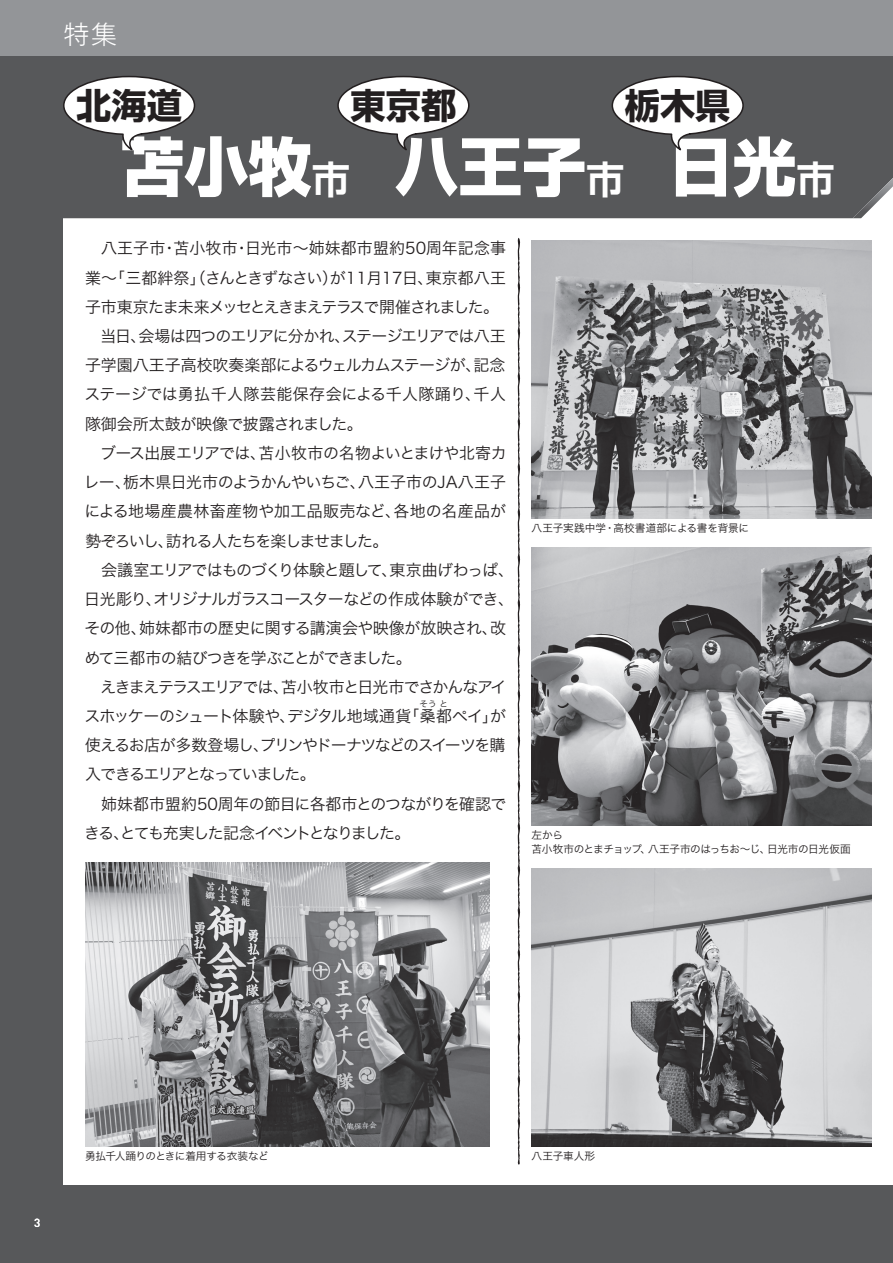
<style>
.page{position:relative;width:893px;height:1263px;background:#57585a}
.page>*{position:absolute;margin:0;border:0;box-sizing:border-box;transform-origin:0 0}
.t1{font:800 63.75px "Shin Go Pr 6 N";color:#fff}
.t2{font:700 35.25px "Shin Go Pr 6 N";color:#231f20}
.t3{font:300 25.5px "Gothic MB101 Pr 6";color:#fff}
.t4{font:15.9px/29.2px "Hira Kaku Std W3";letter-spacing:-.045em;color:#231f20}
.t5{font:15.9px/29.2px "Hira Kaku Std W3";letter-spacing:-.075em;color:#231f20}
.t6{font:15.9px/29.2px "Hira Kaku Std W3";letter-spacing:-.065em;color:#231f20}
.t7{font:15.9px/29.2px "Hira Kaku Std W3";letter-spacing:-.02em;color:#231f20}
.t8{font:15.9px "Hira Kaku Std W3";letter-spacing:-.085em;color:#231f20}
.t9{font:15.9px/29.2px "Hira Kaku Std W3";letter-spacing:-.025em;color:#231f20}
.t10{font:15.9px "Hira Kaku Std W3";letter-spacing:.01em;color:#231f20}
.t11{font:15.9px "Hira Kaku Std W3";letter-spacing:.03em;color:#231f20}
.t12{font:15.9px "Hira Kaku Std W3";letter-spacing:-.015em;color:#231f20}
.t13{font:15.9px "Hira Kaku Std W3";letter-spacing:-.1em;color:#231f20}
.t14{font:15.9px "Hira Kaku Std W3";letter-spacing:.015em;color:#231f20}
.t15{font:500 11.7px "DINOT";color:#fff}
.t16{font:10.65px "Hira Kaku Std W3";letter-spacing:-.025em;color:#231f20}
.t17{font:10.65px "Hira Kaku Std W3";letter-spacing:-.055em;color:#231f20}
.t18{font:10.65px "Hira Kaku Std W3";letter-spacing:-.06em;color:#231f20}
.t19{font:10.65px "Hira Kaku Std W3";letter-spacing:-.005em;color:#231f20}
.t20{font:8.55px "Hira Kaku Std W3";color:#231f20}
.s1{font-family:"Shin Go Pr 6 N De";font-weight:700;font-size:38.25px}
</style>
<div class="page">
<div style="left:64px;top:147px;width:829px;height:1037px;background:#fff"></div>
<div style="left:64px;top:147px;width:829px;height:71px;background:#57585a"></div>
<svg style="left:853px;top:178px;width:40px;height:40px"></svg>
<svg style="left:63px;top:75px;width:133px;height:80px"></svg>
<svg style="left:337px;top:75px;width:133px;height:80px"></svg>
<svg style="left:611px;top:75px;width:134px;height:80px"></svg>
<img style="left:85px;top:862px;width:404px;height:284px">
<svg style="left:517px;top:238px;width:4px;height:927px"></svg>
<img style="left:531px;top:868px;width:341px;height:278px">
<img style="left:531px;top:548px;width:341px;height:278px">
<img style="left:531px;top:240px;width:341px;height:278px">
<div style="left:0;top:0;width:893px;height:55px;background:#939598"></div>
<h3 class="t3" style="left:64px;top:13px;width:55px">特集</h3>
<h2 class="t2" style="left:76px;top:78px;width:107px">北海道</h2>
<h2 class="t2" style="left:351px;top:78px;width:107px">東京都</h2>
<h2 class="t2" style="left:625px;top:78px;width:107px">栃木県</h2>
<h1 class="t1" style="left:120px;top:116px;width:231px">苫小牧<span class="s1">市</span></h1>
<h1 class="t1" style="left:395px;top:116px;width:231px">八王子<span class="s1">市</span></h1>
<p class="t10" style="left:245px;top:236px;width:262px">日光市～姉妹都市盟約50周年記念事</p>
<p class="t4" style="left:173px;top:233px;width:66px">苫小牧市</p>
<p class="t4" style="left:85px;top:233px;width:82px">　八王子市</p>
<p class="t4" style="left:161px;top:233px;width:17px">・</p>
<p class="t4" style="left:234px;top:233px;width:17px">・</p>
<p class="t4" style="left:85px;top:263px;width:350px">業～「三都絆祭」（さんときずなさいが） 11月17日、</p>
<p class="t8" style="left:85px;top:295px;width:415px">子市東京たま未来メッセとえきまえテラスで開催されました。</p>
<p class="t4" style="left:138px;top:321px;width:369px">会場は四つのエリアに分かれステージエリアでは八王</p>
<p class="t4" style="left:426px;top:263px;width:82px">東京都八王</p>
<p class="t4" style="left:85px;top:321px;width:63px">　当日、</p>
<p class="t4" style="left:334px;top:321px;width:17px">、</p>
<p class="t9" style="left:474px;top:350px;width:34px;text-indent:-389px">子学園八王子高校吹奏楽部によるウェルカムステージが、<br>千人</p>
<p class="t4" style="left:474px;top:350px;width:33px">記念</p>
<p class="t11" style="left:84px;top:382px;width:398px">ステージでは勇払千人隊芸能保存会による千人隊踊り、</p>
<p class="t12" style="left:85px;top:412px;width:279px">隊御会所太鼓が映像で披露されました。</p>
<p class="t7" style="left:259px;top:438px;width:250px">苫小牧市の名物よいとまけや北寄カ</p>
<p class="t4" style="left:85px;top:438px;width:183px">　ブース出展エリアでは、</p>
<p class="t4" style="left:123px;top:467px;width:244px">栃木県日光市のようかんやいちご、</p>
<p class="t10" style="left:358px;top:470px;width:150px">八王子市のJA八王子</p>
<p class="t4" style="left:84px;top:467px;width:49px">レー、</p>
<h1 class="t1" style="left:669px;top:116px;width:167px">日光<span class="s1">市</span></h1>
<p class="t14" style="left:394px;top:499px;width:114px">各地の名産品が</p>
<p class="t4" style="left:85px;top:497px;width:318px">による地場産農林畜産物や加工品販売など、勢ぞろいし訪れる人たちを楽しませました。</p>
<p class="t6" style="left:85px;top:526px;width:430px;text-indent:73px">、<br>　会議室エリアではものづくり体験と題して東京曲げわっぱ、</p>
<p class="t4" style="left:84px;top:555px;width:431px;text-indent:297px">、<br>日光彫りオリジナルガラスコースターなどの作成体験ができ、</p>
<p class="t7" style="left:139px;top:584px;width:368px;text-indent:7px">、<br>姉妹都市の歴史に関する講演会や映像が放映され改、</p>
<p class="t4" style="left:85px;top:613px;width:64px">その他、</p>
<p class="t6" style="left:84px;top:643px;width:329px">めて三都市の結びつきを学ぶことができました。</p>
<p class="t6" style="left:281px;top:672px;width:227px">苫小牧市と日光市でさかんなアイ</p>
<p class="t13" style="left:85px;top:675px;width:205px">　えきまえテラスエリアでは、</p>
<p class="t20" style="left:420px;top:697px;width:30px">そうと</p>
<p class="t4" style="left:84px;top:701px;width:328px">スホッケーのシュート体験やデジタル地域通貨</p>
<p class="t4" style="left:404px;top:701px;width:104px">「桑都ペイが」</p>
<p class="t5" style="left:85px;top:701px;width:422px;text-indent:194px">、<br>使えるお店が多数登場しプリンやドーナツなどのスイーツを購</p>
<p class="t5" style="left:84px;top:730px;width:424px;text-indent:169px">、<br>入できるエリアとなっていました。<br>　姉妹都市盟約50周年の節目に各都市とのつながりを確認できるとても充実した記念イベントとなりました。</p>
<p class="t4" style="left:113px;top:818px;width:17px">、</p>
<p class="t16" style="left:613px;top:520px;width:137px">高校書道部による書を背景に</p>
<p class="t19" style="left:531px;top:520px;width:76px">八王子実践中学</p>
<p class="t16" style="left:604px;top:520px;width:12px">・</p>
<p class="t16" style="left:531px;top:827px;width:33px">左から</p>
<p class="t16" style="left:767px;top:841px;width:85px">日光市の日光仮面</p>
<p class="t18" style="left:531px;top:841px;width:121px">苫小牧市のとまチョップ、</p>
<p class="t16" style="left:648px;top:841px;width:124px">八王子市のはっちお～じ、</p>
<p class="t15" style="left:34px;top:1215px;width:8px">3</p>
<p class="t17" style="left:85px;top:1147px;width:185px">勇払千人踊りのときに着用する衣装など</p>
<p class="t16" style="left:531px;top:1147px;width:65px">八王子車人形</p>
</div>
